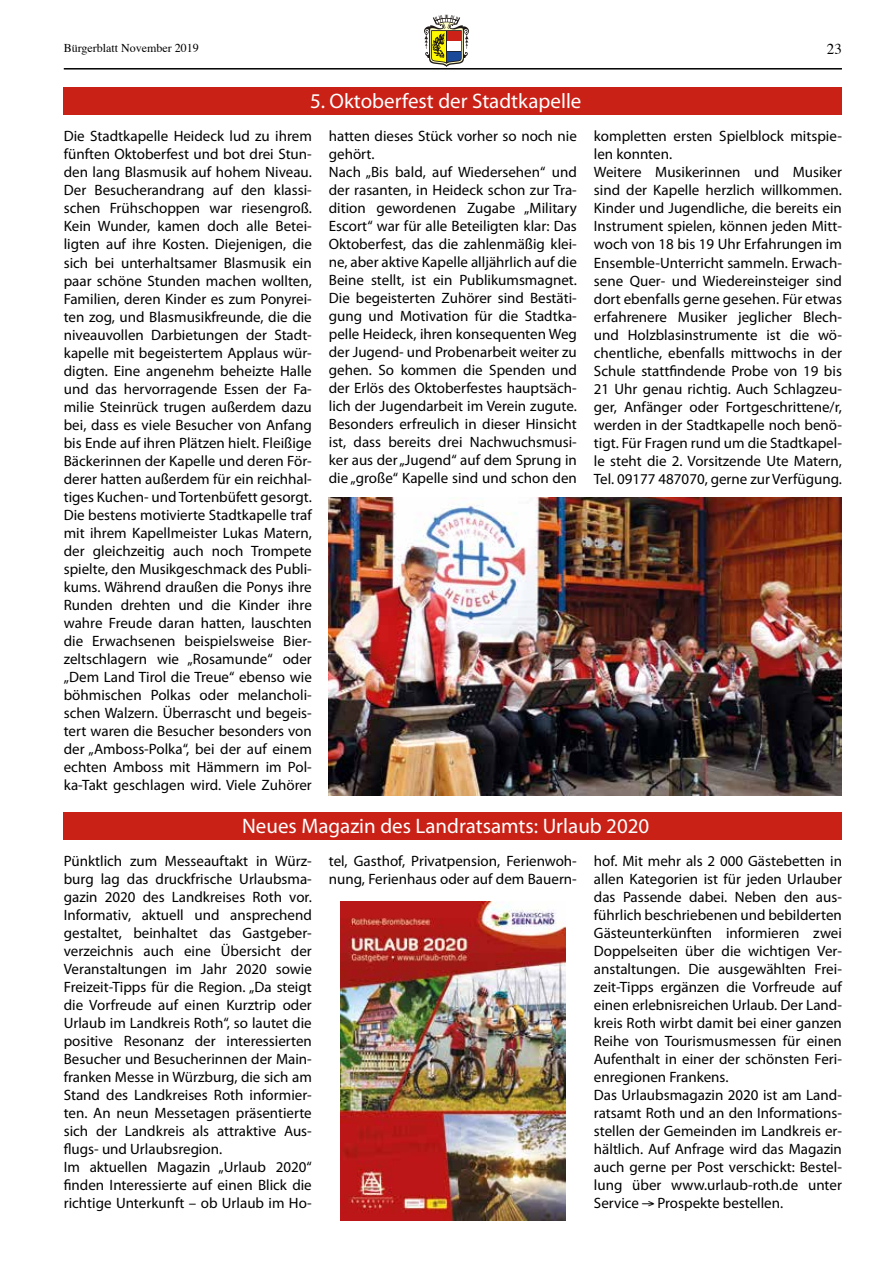
<style>
.page{position:relative;width:893px;height:1263px;background:#fff}
.page>*{position:absolute;margin:0;border:0;box-sizing:border-box;transform-origin:0 0}
.t1{font:21px "Myriad Pro";color:#fff}
.t2{font:15px/18px "Myriad Pro";color:#000}
.t3{font:15px "Times";color:#000}
.t4{font:12px "Times";color:#000}
.s1{font-family:"Mathematik Normal"}
</style>
<div class="page">
<hr style="left:64px;top:68px;width:778px;height:2px;background:#000">
<svg style="left:424px;top:15px;width:45px;height:52px"></svg>
<div style="left:64px;top:87px;width:778px;height:28px;background:#ca2117"></div>
<img style="left:329px;top:497px;width:513px;height:298px">
<div style="left:64px;top:812px;width:778px;height:28px;background:#ca2117"></div>
<img style="left:340px;top:901px;width:226px;height:319px">
<p class="t4" style="left:64px;top:36px;width:137px">Bürgerblatt November 2019</p>
<p class="t3" style="left:827px;top:35px;width:17px">23</p>
<h1 class="t1" style="left:310px;top:88px;width:273px">5. Oktoberfest der Stadtkapelle</h1>
<p class="t2" style="left:64px;top:127px;width:250px;text-align:justify">Die Stadtkapelle Heideck lud zu ihrem fünften Oktoberfest und bot drei Stun&shy;den lang Blasmusik auf hohem Niveau.<br>Der Besucherandrang auf den klassi&shy;schen Frühschoppen war riesengroß.<br>Kein Wunder, kamen doch alle Betei&shy;ligten auf ihre Kosten. Diejenigen, die sich bei unterhaltsamer Blasmusik ein paar schöne Stunden machen wollten, Familien, deren Kinder es zum Ponyrei&shy;ten zog, und Blasmusikfreunde, die die niveauvollen Darbietungen der Stadt&shy;kapelle mit begeistertem Applaus wür&shy;digten. Eine angenehm beheizte Halle und das hervorragende Essen der Fa&shy;milie Steinrück trugen außerdem dazu bei, dass es viele Besucher von Anfang bis Ende auf ihren Plätzen hielt. Fleißige Bäckerinnen der Kapelle und deren För&shy;derer hatten außerdem für ein reichhal&shy;tiges Kuchen- und Tortenbüfett gesorgt.<br>Die bestens motivierte Stadtkapelle traf mit ihrem Kapellmeister Lukas Matern, der gleichzeitig auch noch Trompete spielte, den Musikgeschmack des Publi&shy;kums. Während draußen die Ponys ihre Runden drehten und die Kinder ihre wahre Freude daran hatten, lauschten die Erwachsenen beispielsweise Bier&shy;zeltschlagern wie „Rosamunde“ oder „Dem Land Tirol die Treue“ ebenso wie böhmischen Polkas oder melancholi&shy;schen Walzern. Überrascht und begeis&shy;tert waren die Besucher besonders von der „Amboss-Polka“, bei der auf einem echten Amboss mit Hämmern im Pol&shy;ka-Takt geschlagen wird. Viele Zuhörer</p>
<p class="t2" style="left:329px;top:127px;width:250px">hatten dieses Stück vorher so noch nie gehört.<br>Nach „Bis bald, auf Wiedersehen“ und der rasanten, in Heideck schon zur Tra&shy;dition gewordenen Zugabe „Military Escort“ war für alle Beteiligten klar: Das Oktoberfest, das die zahlenmäßig klei&shy;ne, aber aktive Kapelle alljährlich auf die Beine stellt, ist ein Publikumsmagnet.<br>Die begeisterten Zuhörer sind Bestäti&shy;gung und Motivation für die Stadtka&shy;pelle Heideck, ihren konsequenten Weg der Jugend- und Probenarbeit weiter zu gehen. So kommen die Spenden und der Erlös des Oktoberfestes hauptsäch&shy;lich der Jugendarbeit im Verein zugute.<br>Besonders erfreulich in dieser Hinsicht ist, dass bereits drei Nachwuchsmusi&shy;ker aus der „Jugend“ auf dem Sprung in die „große“ Kapelle sind und schon den</p>
<p class="t2" style="left:594px;top:127px;width:250px">kompletten ersten Spielblock mitspie&shy;len konnten.<br>Weitere Musikerinnen und Musiker sind der Kapelle herzlich willkommen.<br>Kinder und Jugendliche, die bereits ein Instrument spielen, können jeden Mitt&shy;woch von 18 bis 19 Uhr Erfahrungen im Ensemble-Unterricht sammeln. Erwach&shy;sene Quer- und Wiedereinsteiger sind dort ebenfalls gerne gesehen. Für etwas erfahrenere Musiker jeglicher Blech&shy;und Holzblasinstrumente ist die wö&shy;chentliche, ebenfalls mittwochs in der Schule stattfindende Probe von 19 bis 21 Uhr genau richtig. Auch Schlagzeu&shy;ger, Anfänger oder Fortgeschrittene/r, werden in der Stadtkapelle noch benö&shy;tigt. Für Fragen rund um die Stadtkapel&shy;le steht die 2. Vorsitzende Ute Matern, Tel. 09177 487070, gerne zur Verfügung.</p>
<h1 class="t1" style="left:242px;top:813px;width:409px">Neues Magazin des Landratsamts: Urlaub 2020</h1>
<p class="t2" style="left:64px;top:852px;width:250px">Pünktlich zum Messeauftakt in Würz&shy;burg lag das druckfrische Urlaubsma&shy;gazin 2020 des Landkreises Roth vor.<br>Informativ, aktuell und ansprechend gestaltet, beinhaltet das Gastgeber&shy;verzeichnis auch eine Übersicht der Veranstaltungen im Jahr 2020 sowie Freizeit-Tipps für die Region. „Da steigt die Vorfreude auf einen Kurztrip oder Urlaub im Landkreis Roth“, so lautet die positive Resonanz der interessierten Besucher und Besucherinnen der Main&shy;franken Messe in Würzburg, die sich am Stand des Landkreises Roth informier&shy;ten. An neun Messetagen präsentierte sich der Landkreis als attraktive Aus&shy;flugs- und Urlaubsregion.<br>Im aktuellen Magazin „Urlaub 2020“ finden Interessierte auf einen Blick die richtige Unterkunft – ob Urlaub im Ho-</p>
<p class="t2" style="left:329px;top:852px;width:250px">tel, Gasthof, Privatpension, Ferienwoh&shy;nung, Ferienhaus oder auf dem Bauern-</p>
<p class="t2" style="left:594px;top:852px;width:250px">hof. Mit mehr als 2 000 Gästebetten in allen Kategorien ist für jeden Urlauber das Passende dabei. Neben den aus&shy;führlich beschriebenen und bebilderten Gästeunterkünften informieren zwei Doppelseiten über die wichtigen Ver&shy;anstaltungen. Die ausgewählten Frei&shy;zeit-Tipps ergänzen die Vorfreude auf einen erlebnisreichen Urlaub. Der Land&shy;kreis Roth wirbt damit bei einer ganzen Reihe von Tourismusmessen für einen Aufenthalt in einer der schönsten Feri&shy;enregionen Frankens.<br>Das Urlaubsmagazin 2020 ist am Land&shy;ratsamt Roth und an den Informations&shy;stellen der Gemeinden im Landkreis er&shy;hältlich. Auf Anfrage wird das Magazin auch gerne per Post verschickt: Bestel&shy;lung über www.urlaub-roth.de unter Service <span class="s1">¢</span> Prospekte bestellen.</p>
</div>
